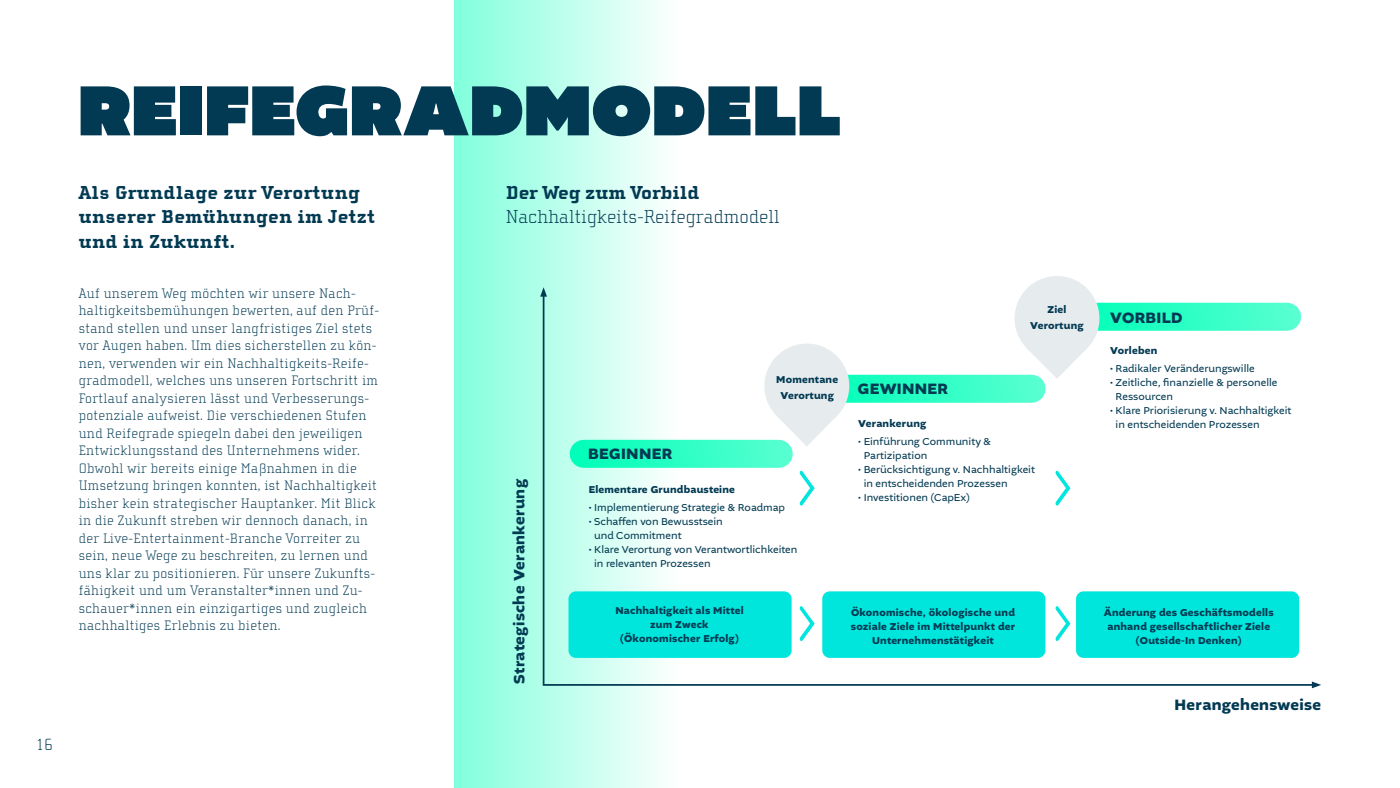
<style>
.page{position:relative;width:1400px;height:788px;background:#fff}
.page>*{position:absolute;margin:0;border:0;box-sizing:border-box;transform-origin:0 0}
.t1{font:900 74.38px "Altivo";letter-spacing:.02em;color:#033a53}
.t2{font:800 19.25px/24.5px "Cholla Slab OT";letter-spacing:.02em;color:#033a53}
.t3{font:100 19.25px "Cholla Slab OT";color:#033a53}
.t4{font:800 19.25px "Cholla Slab OT";color:#033a53}
.t5{font:100 16.62px "Cholla Slab OT";color:#033a53}
.t6{font:700 15.75px "Altivo";letter-spacing:.02em;color:#033a53}
.t7{font:100 14px/17.5px "Cholla Slab OT";letter-spacing:.02em;color:#033a53}
.t8{font:10.5px/14px "Altivo";color:#033a53}
.t9{font:700 10.5px/14px "Altivo";letter-spacing:.02em;color:#033a53;text-align:center}
</style>
<div class="page">
<svg style="left:454px;top:0;width:208px;height:788px;background:#b0fee8"></svg>
<svg style="left:542px;top:291px;width:770px;height:395px"></svg>
<svg style="left:540px;top:287px;width:7px;height:9px"></svg>
<svg style="left:1312px;top:681px;width:9px;height:7px"></svg>
<svg style="left:786px;top:602px;width:31px;height:43px"></svg>
<svg style="left:786px;top:466px;width:31px;height:43px"></svg>
<svg style="left:1041px;top:602px;width:32px;height:43px"></svg>
<svg style="left:1041px;top:466px;width:32px;height:43px"></svg>
<div style="left:764px;top:343px;width:85px;height:85px;background:#e6ebee;border-radius:50%"></div>
<svg style="left:777px;top:415px;width:61px;height:31px"></svg>
<div style="left:1015px;top:276px;width:84px;height:85px;background:#e6ebee;border-radius:50%"></div>
<svg style="left:1027px;top:348px;width:61px;height:31px"></svg>
<p class="t5" style="left:36px;top:735px;width:18px">16</p>
<h1 class="t1" style="left:79px;top:61px;width:763px">REIFEGRADMODELL</h1>
<h2 class="t2" style="left:79px;top:180px;width:298px">Als Grundlage zur Verortung unserer Bemühungen im Jetzt und in Zukunft.</h2>
<p class="t7" style="left:79px;top:284px;width:302px">Auf unserem Weg möchten wir unsere Nach&shy;haltigkeitsbemühungen bewerten, auf den Prüf&shy;stand stellen und unser langfristiges Ziel stets vor Augen haben. Um dies sicherstellen zu kön&shy;nen, verwenden wir ein Nachhaltigkeits-Reife&shy;gradmodell, welches uns unseren Fortschritt im Fortlauf analysieren lässt und Verbesserungs&shy;potenziale aufweist. Die verschiedenen Stufen und Reifegrade spiegeln dabei den jeweiligen Entwicklungsstand des Unternehmens wider.<br>Obwohl wir bereits einige Maßnahmen in die Umsetzung bringen konnten, ist Nachhaltigkeit bisher kein strategischer Hauptanker. Mit Blick in die Zukunft streben wir dennoch danach, in der Live-Entertainment-Branche Vorreiter zu sein, neue Wege zu beschreiten, zu lernen und uns klar zu positionieren. Für unsere Zukunfts&shy;fähigkeit und um Veranstalter*innen und Zu&shy;schauer*innen ein einzigartiges und zugleich nachhaltiges Erlebnis zu bieten.</p>
<h2 class="t4" style="left:506px;top:182px;width:195px">Der Weg zum Vorbild</h2>
<h2 class="t3" style="left:506px;top:206px;width:275px">Nachhaltigkeits-Reifegradmodell</h2>
<p class="t6" style="left:509px;top:684px;width:206px;rotate:-90deg">Strategische Verankerung</p>
<p class="t9" style="left:1030px;top:301px;width:55px;line-height:16.2px">Ziel<br>Verortung</p>
<p class="t6" style="left:1110px;top:307px;width:74px">VORBILD</p>
<p class="t9" style="left:1110px;top:344px;width:49px">Vorleben</p>
<p class="t8" style="left:1110px;top:361px;width:146px">• Radikaler Veränderungswille</p>
<p class="t8" style="left:1116px;top:375px;width:163px;text-indent:-5px">• Zeitliche, finanzielle &amp; personelle<br>Ressourcen</p>
<p class="t8" style="left:1116px;top:403px;width:178px;text-indent:-5px">• Klare Priorisierung v. Nachhaltigkeit in entscheidenden Prozessen</p>
<p class="t9" style="left:776px;top:371px;width:63px;line-height:16.2px">Momentane<br>Verortung</p>
<p class="t6" style="left:858px;top:378px;width:92px">GEWINNER</p>
<p class="t9" style="left:858px;top:417px;width:70px">Verankerung</p>
<p class="t8" style="left:864px;top:434px;width:129px;text-indent:-5px">• Einführung Community &amp;<br>Partizipation</p>
<p class="t8" style="left:864px;top:462px;width:173px;text-indent:-5px">• Berücksichtigung v. Nachhaltigkeit in entscheidenden Prozessen</p>
<p class="t8" style="left:858px;top:490px;width:113px">• Investitionen (CapEx)</p>
<p class="t6" style="left:588px;top:443px;width:85px">BEGINNER</p>
<p class="t9" style="left:589px;top:482px;width:148px">Elementare Grundbausteine</p>
<p class="t8" style="left:589px;top:500px;width:198px">• Implementierung Strategie &amp; Roadmap</p>
<p class="t8" style="left:594px;top:514px;width:130px;text-indent:-5px">• Schaffen von Bewusstsein und Commitment</p>
<p class="t8" style="left:594px;top:542px;width:205px;text-indent:-5px">• Klare Verortung von Verantwortlichkeiten in relevanten Prozessen</p>
<p class="t9" style="left:615px;top:603px;width:130px">Nachhaltigkeit als Mittel zum Zweck (Ökonomischer Erfolg)</p>
<p class="t9" style="left:851px;top:605px;width:166px">Ökonomische, ökologische und soziale Ziele im Mittelpunkt der<br>Unternehmenstätigkeit</p>
<p class="t9" style="left:1104px;top:605px;width:171px">Änderung des Geschäftsmodells anhand gesellschaftlicher Ziele (Outside-In Denken)</p>
<p class="t6" style="left:1175px;top:694px;width:148px">Herangehensweise</p>
</div>
